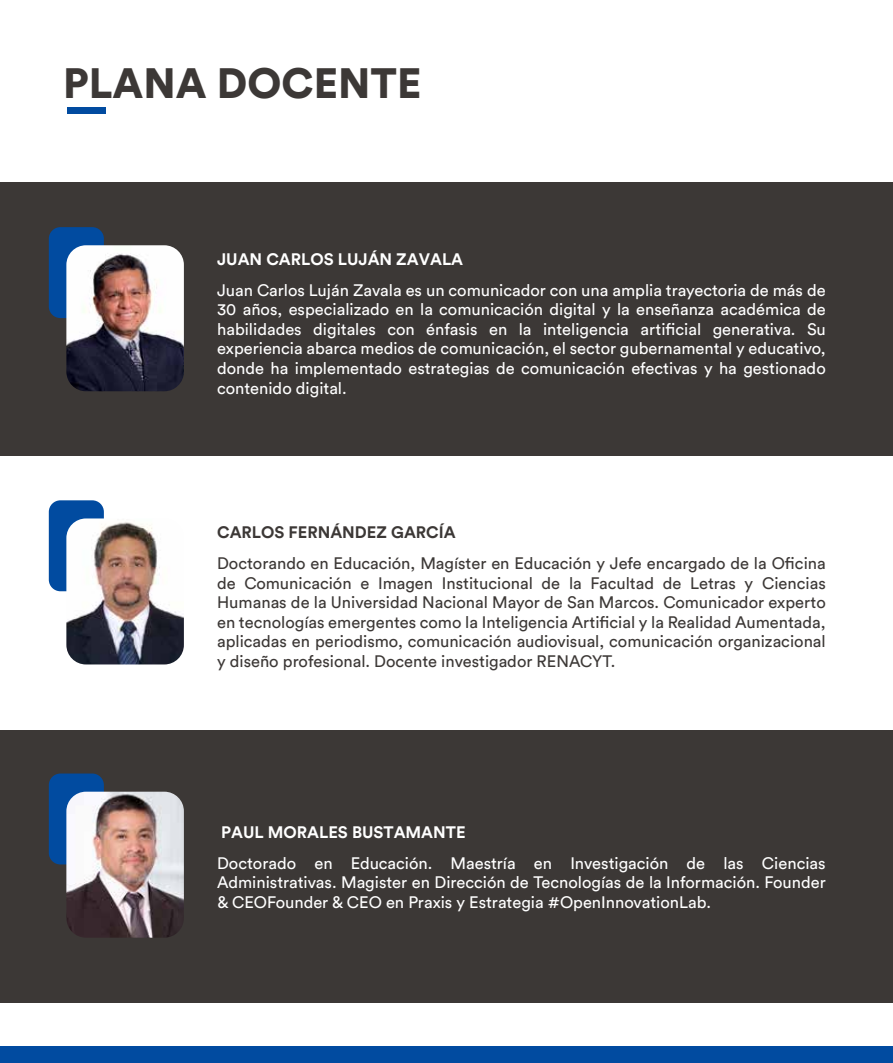
<style>
.page{position:relative;width:893px;height:1063px;background:#fff}
.page>*{position:absolute;margin:0;border:0;box-sizing:border-box;transform-origin:0 0}
.t1{font:900 42px "Circular Std";color:#3c3836}
.t2{font:16.5px/19.5px "Circular Std";color:#fff;text-align:justify}
.t3{font:16.5px/19.5px "Circular Std";color:#3c3836;text-align:justify}
.t4{font:700 16.5px "Circular Std";color:#fff}
.t5{font:700 16.5px "Circular Std";color:#3c3836}
</style>
<div class="page">
<div style="left:0;top:183px;width:893px;height:273px;background:#3c3836"></div>
<div style="left:0;top:729px;width:893px;height:273px;background:#3c3836"></div>
<div style="left:67px;top:107px;width:39px;height:7px;background:#014ba0"></div>
<div style="left:49px;top:227px;width:55px;height:91px;background:#014ba0;border-radius:12px"></div>
<img style="left:66px;top:245px;width:118px;height:146px">
<div style="left:49px;top:500px;width:55px;height:91px;background:#014ba0;border-radius:12px"></div>
<img style="left:66px;top:518px;width:118px;height:146px">
<div style="left:0;top:1046px;width:893px;height:17px;background:#014ba0"></div>
<div style="left:49px;top:774px;width:55px;height:90px;background:#014ba0;border-radius:12px"></div>
<img style="left:66px;top:792px;width:118px;height:146px">
<h1 class="t1" style="left:63px;top:55px;width:360px">PLANA DOCENTE</h1>
<p class="t4" style="left:217px;top:249px;width:248px">JUAN CARLOS LUJÁN ZAVALA</p>
<p class="t2" style="left:217px;top:280px;width:610px">Juan Carlos Luján Zavala es un comunicador con una amplia trayectoria de más de 30 años, especializado en la comunicación digital y la enseñanza académica de habilidades digitales con énfasis en la inteligencia artificial generativa. Su experiencia abarca medios de comunicación, el sector gubernamental y educativo, donde ha implementado estrategias de comunicación efectivas y ha gestionado contenido digital.</p>
<p class="t5" style="left:217px;top:522px;width:240px">CARLOS FERNÁNDEZ GARCÍA</p>
<p class="t3" style="left:217px;top:553px;width:610px">Doctorando en Educación, Magíster en Educación y Jefe encargado de la Oficina de Comunicación e Imagen Institucional de la Facultad de Letras y Ciencias Humanas de la Universidad Nacional Mayor de San Marcos. Comunicador experto en tecnologías emergentes como la Inteligencia Artificial y la Realidad Aumentada, aplicadas en periodismo, comunicación audiovisual, comunicación organizacional y diseño profesional. Docente investigador RENACYT.</p>
<p class="t4" style="left:221px;top:821px;width:246px">PAUL MORALES BUSTAMANTE</p>
<p class="t2" style="left:217px;top:853px;width:610px">Doctorado en Educación. Maestría en Investigación de las Ciencias Administrativas. Magister en Dirección de Tecnologías de la Información. Founder &amp; CEOFounder &amp; CEO en Praxis y Estrategia #OpenInnovationLab.</p>
</div>
